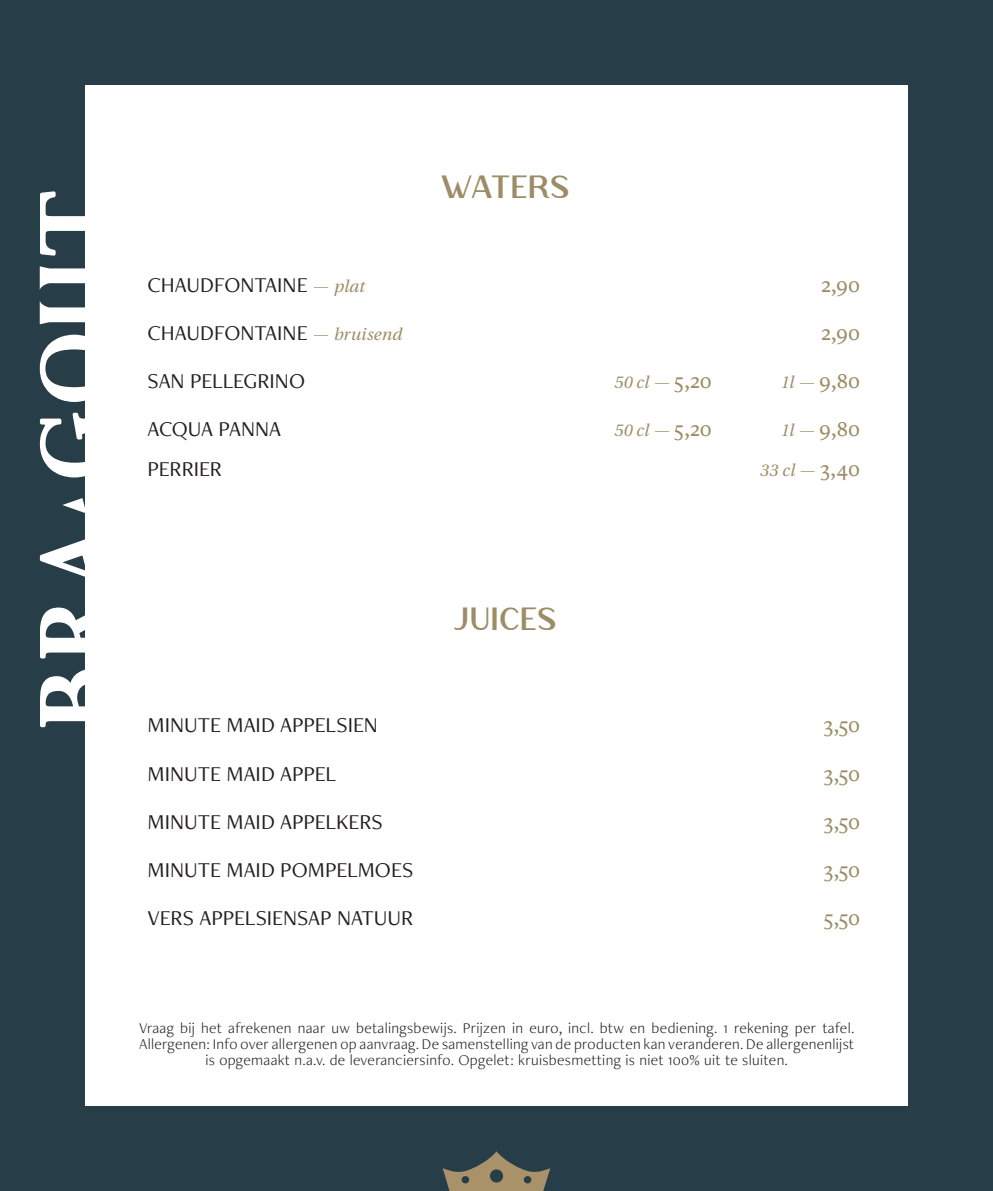
<style>
.page{position:relative;width:993px;height:1191px;background:#fff}
.page>*{position:absolute;margin:0;border:0;box-sizing:border-box;transform-origin:0 0}
.t1{font:32px "Rodano";letter-spacing:.05em;color:#9c8d66}
.t2{font:22px "Freight Neo Pro";letter-spacing:-.005em;color:#231f20}
.t3{font:500 22px "Freight Neo Pro";letter-spacing:-.02em;color:#9c8d66}
.t4{font:italic 17px "Utopia";letter-spacing:.005em;color:#9c8d66}
.t5{font:300 15.6px/16px "Freight Neo Pro";letter-spacing:.02em;color:#231f20;text-align:center}
.s1{font-weight:300;font-size:17px;color:#9c8d66}
.s2{font-family:"Utopia";font-style:italic;font-size:17px;color:#9c8d66}
.s3{font-family:"Freight Neo Pro";font-weight:300;font-style:normal}
.s4{font-family:"Freight Neo Pro";font-weight:500;font-style:normal;font-size:22px}
.s5{font-family:"Utopia";font-weight:400;font-style:italic;font-size:17px}
.s6{font-weight:300;font-size:17px}
</style>
<div class="page">
<div style="left:0;top:0;width:992px;height:1191px;background:#273d47"></div>
<div style="left:85px;top:85px;width:822px;height:1021px;background:#fff"></div>
<svg style="left:40px;top:669px;width:45px;height:58px"></svg>
<svg style="left:40px;top:607px;width:45px;height:51px"></svg>
<svg style="left:40px;top:539px;width:45px;height:38px"></svg>
<svg style="left:62px;top:498px;width:23px;height:15px"></svg>
<svg style="left:40px;top:413px;width:45px;height:64px"></svg>
<svg style="left:40px;top:335px;width:45px;height:67px"></svg>
<svg style="left:40px;top:191px;width:45px;height:65px"></svg>
<svg style="left:40px;top:266px;width:45px;height:58px"></svg>
<svg style="left:442px;top:1151px;width:108px;height:40px"></svg>
<h1 class="t1" style="left:440px;top:168px;width:130px">WATERS</h1>
<h2 class="t2" style="left:147px;top:270px;width:218px">CHAUDFONTAINE <span class="s1">—</span> <span class="s2">plat</span></h2>
<h2 class="t3" style="left:820px;top:270px;width:41px">2,90</h2>
<h2 class="t2" style="left:147px;top:318px;width:256px">CHAUDFONTAINE <span class="s1">—</span> <span class="s2">bruisend</span></h2>
<h2 class="t3" style="left:820px;top:318px;width:41px">2,90</h2>
<h2 class="t2" style="left:147px;top:366px;width:159px">SAN PELLEGRINO</h2>
<p class="t4" style="left:613px;top:373px;width:100px">50 cl <span class="s3">—</span> <span class="s4">5,20</span></p>
<h2 class="t3" style="left:780px;top:366px;width:81px"><span class="s5">1l</span> <span class="s6">—</span> 9,80</h2>
<h2 class="t2" style="left:147px;top:414px;width:135px">ACQUA PANNA</h2>
<p class="t4" style="left:613px;top:421px;width:100px">50 cl <span class="s3">—</span> <span class="s4">5,20</span></p>
<h2 class="t3" style="left:780px;top:414px;width:81px"><span class="s5">1l</span> <span class="s6">—</span> 9,80</h2>
<h2 class="t2" style="left:147px;top:454px;width:76px">PERRIER</h2>
<p class="t4" style="left:759px;top:461px;width:102px">33 cl <span class="s3">—</span> <span class="s4">3,40</span></p>
<h1 class="t1" style="left:453px;top:600px;width:104px">JUICES</h1>
<h2 class="t2" style="left:147px;top:710px;width:232px">MINUTE MAID APPELSIEN</h2>
<h2 class="t3" style="left:823px;top:710px;width:38px">3,50</h2>
<h2 class="t2" style="left:147px;top:758px;width:190px">MINUTE MAID APPEL</h2>
<h2 class="t3" style="left:823px;top:758px;width:38px">3,50</h2>
<h2 class="t2" style="left:147px;top:806px;width:237px">MINUTE MAID APPELKERS</h2>
<h2 class="t3" style="left:823px;top:806px;width:38px">3,50</h2>
<h2 class="t2" style="left:147px;top:854px;width:267px">MINUTE MAID POMPELMOES</h2>
<h2 class="t3" style="left:823px;top:854px;width:38px">3,50</h2>
<h2 class="t2" style="left:147px;top:902px;width:267px">VERS APPELSIENSAP NATUUR</h2>
<h2 class="t3" style="left:823px;top:902px;width:38px">5,50</h2>
<p class="t5" style="left:139px;top:1019px;width:716px">Vraag bij het afrekenen naar uw betalingsbewijs. Prijzen in euro, incl. btw en bediening. 1 rekening per tafel.<br>Allergenen: Info over allergenen op aanvraag. De samenstelling van de producten kan veranderen. De allergenenlijst is opgemaakt n.a.v. de leveranciersinfo. Opgelet: kruisbesmetting is niet 100% uit te sluiten.</p>
</div>
